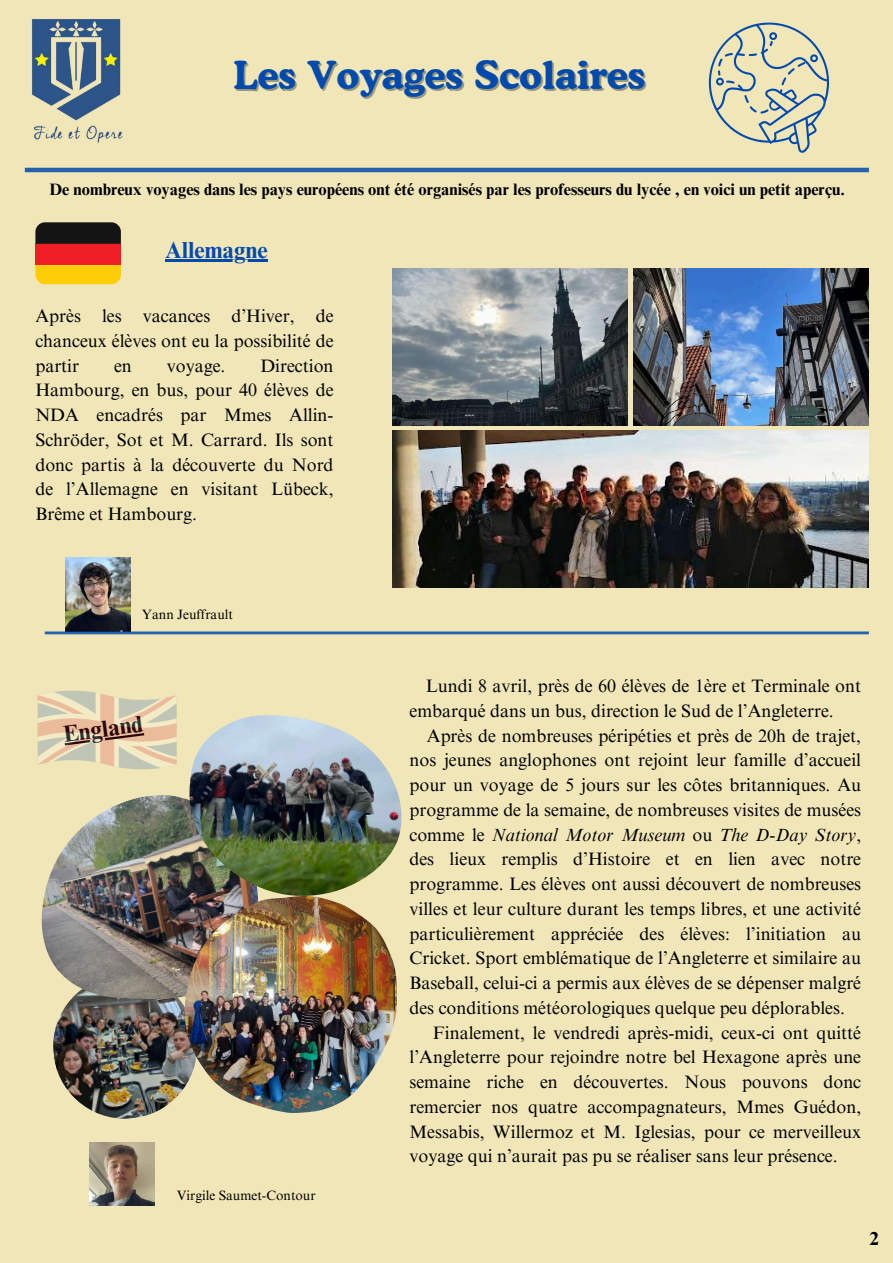
<style>
.page{position:relative;width:893px;height:1263px;background:#f1e6b8}
.page>*{position:absolute;margin:0;border:0;box-sizing:border-box;transform-origin:0 0}
.t1{font:700 38.62px "Cooper BT";color:#004aad}
.t2{font:700 23.25px "Times NRMT Pro";color:#004aad}
.t3{font:700 23.25px "Times NRMT Pro";color:#000}
.t4{font:700 18.75px "Times NRMT Pro";color:#000}
.t5{font:18px/24.8px "Times NRMT Pro";color:#000;text-align:justify}
.t6{font:italic 18px "Times NRMT Pro";color:#000}
.t7{font:700 16.5px "Times NRMT Pro";color:#000}
.t8{font:13.5px "Times NRMT Pro";color:#000}
.s1{font-style:normal}
</style>
<div class="page">
<img style="left:392px;top:268px;width:236px;height:157px">
<img style="left:633px;top:268px;width:235px;height:157px">
<img style="left:392px;top:431px;width:476px;height:157px">
<hr style="left:25px;top:168px;width:844px;height:4px;background:#2461ae">
<img style="left:31px;top:19px;width:90px;height:102px">
<img style="left:34px;top:125px;width:89px;height:18px">
<svg style="left:708px;top:22px;width:121px;height:131px"></svg>
<svg style="left:35px;top:265px;width:86px;height:19px;background:#fecd0b"></svg>
<div style="left:35px;top:244px;width:86px;height:21px;background:#ed1f24"></div>
<svg style="left:35px;top:222px;width:86px;height:22px;background:#1f1c1a"></svg>
<hr style="left:165px;top:260px;width:103px;height:2px;background:#004aad">
<img style="left:65px;top:558px;width:65px;height:73px">
<hr style="left:45px;top:631px;width:824px;height:3px;background:#004aad">
<img style="left:53px;top:1001px;width:132px;height:118px">
<img style="left:41px;top:795px;width:148px;height:206px">
<img style="left:185px;top:896px;width:212px;height:217px">
<img style="left:189px;top:715px;width:212px;height:181px">
<img style="left:89px;top:1143px;width:65px;height:63px">
<svg style="left:38px;top:690px;width:139px;height:79px"></svg>
<h1 class="t1" style="left:233px;top:51px;width:413px">Les Voyages Scolaires</h1>
<p class="t7" style="left:49px;top:183px;width:797px">De nombreux voyages dans les pays européens ont été organisés par les professeurs du lycée , en voici un petit aperçu.</p>
<p class="t2" style="left:165px;top:241px;width:104px">Allemagne</p>
<p class="t5" style="left:35px;top:306px;width:300px">Après les vacances d’Hiver, de chanceux élèves ont eu la possibilité de partir</p>
<p class="t5" style="left:35px;top:355px;width:300px;text-indent:225px">Direction Hambourg, en bus, pour 40 élèves de NDA encadrés par Mmes Allin-Schröder, Sot et M. Carrard. Ils sont donc partis à la découverte du Nord de l’Allemagne en visitant Lübeck, Brême et Hambourg.</p>
<p class="t5" style="left:114px;top:355px;width:19px">en</p>
<p class="t5" style="left:167px;top:355px;width:60px">voyage.</p>
<p class="t8" style="left:142px;top:609px;width:93px">Yann Jeuffrault</p>
<p class="t3" style="left:62px;top:725px;width:81px;rotate:-7deg">England</p>
<p class="t8" style="left:177px;top:1190px;width:140px">Virgile Saumet-Contour</p>
<p class="t5" style="left:409px;top:676px;width:453px;text-indent:16px">Lundi 8 avril, près de 60 élèves de 1ère et Terminale ont embarqué dans un bus, direction le Sud de l’Angleterre.</p>
<p class="t5" style="left:427px;top:725px;width:436px">Après de nombreuses péripéties et près de 20h de trajet,</p>
<p class="t5" style="left:409px;top:750px;width:453px">nos jeunes anglophones ont rejoint leur famille d’accueil</p>
<p class="t5" style="left:409px;top:775px;width:453px">pour un voyage de 5 jours sur les côtes britanniques. Au</p>
<p class="t5" style="left:409px;top:800px;width:453px">programme de la semaine, de nombreuses visites de musées</p>
<p class="t6" style="left:409px;top:828px;width:453px"><span class="s1">comme le</span> National Motor Museum <span class="s1">ou</span> The D-Day Story<span class="s1">,</span></p>
<p class="t5" style="left:409px;top:849px;width:453px">des lieux remplis d’Histoire et en lien avec notre</p>
<p class="t5" style="left:409px;top:874px;width:453px">programme. Les élèves ont aussi découvert de nombreuses</p>
<p class="t5" style="left:409px;top:899px;width:453px">villes et leur culture durant les temps libres, et une activité</p>
<p class="t5" style="left:409px;top:923px;width:453px">particulièrement appréciée des élèves: l’initiation au</p>
<p class="t5" style="left:409px;top:948px;width:453px">Cricket. Sport emblématique de l’Angleterre et similaire au</p>
<p class="t5" style="left:409px;top:973px;width:453px">Baseball, celui-ci a permis aux élèves de se dépenser malgré</p>
<p class="t5" style="left:409px;top:998px;width:437px">des conditions météorologiques quelque peu déplorables.</p>
<p class="t5" style="left:433px;top:1022px;width:430px">Finalement, le vendredi après-midi, ceux-ci ont quitté</p>
<p class="t5" style="left:409px;top:1047px;width:453px">l’Angleterre pour rejoindre notre bel Hexagone après une</p>
<p class="t5" style="left:409px;top:1072px;width:453px">semaine riche en découvertes. Nous pouvons donc</p>
<p class="t5" style="left:409px;top:1097px;width:453px">remercier nos quatre accompagnateurs, Mmes Guédon,</p>
<p class="t5" style="left:409px;top:1121px;width:453px">Messabis, Willermoz et M. Iglesias, pour ce merveilleux</p>
<p class="t5" style="left:409px;top:1146px;width:430px">voyage qui n’aurait pas pu se réaliser sans leur présence.</p>
<p class="t4" style="left:869px;top:1232px;width:11px">2</p>
</div>
